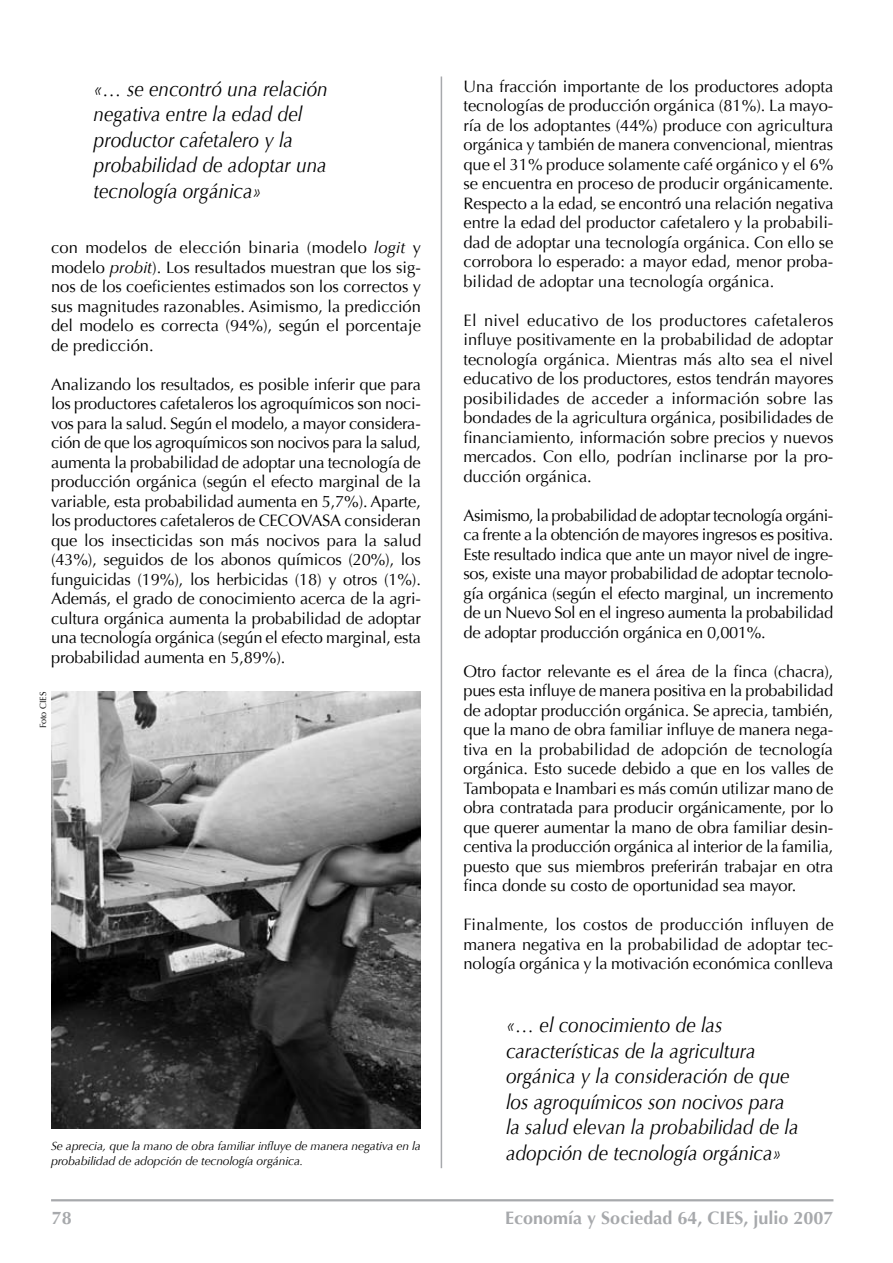
<style>
.page{position:relative;width:893px;height:1263px;background:#fff}
.page>*{position:absolute;margin:0;border:0;box-sizing:border-box;transform-origin:0 0}
.t1{font:italic 21px/25.5px "Optima";color:#000;scale:.9 1}
.t2{font:700 18px "Optima";color:#a7a9ac}
.t3{font:16.5px/19.5px "Optima";letter-spacing:-.005em;color:#000;text-align:justify}
.t4{font:italic 12px/15px "Optima";letter-spacing:-.01em;color:#000}
.t5{font:9px "Optima";color:#000}
.s1{font-style:italic}
</style>
<div class="page">
<hr style="left:51px;top:1199px;width:782px;height:2px;background:#a7a9ac">
<hr style="left:441px;top:76px;width:1px;height:1092px;background:#a7a9ac">
<img style="left:51px;top:691px;width:370px;height:437px">
<p class="t1" style="left:94px;top:76px;width:262px">«… se encontró una relación negativa entre la edad del productor cafetalero y la probabilidad de adoptar una tecnología orgánica»</p>
<p class="t3" style="left:51px;top:238px;width:371px">con modelos de elección binaria (modelo <span class="s1">logit</span> y modelo <span class="s1">probit</span>). Los resultados muestran que los sig&shy;nos de los coeficientes estimados son los correctos y sus magnitudes razonables. Asimismo, la predicción del modelo es correcta (94%), según el porcentaje de predicción.</p>
<p class="t3" style="left:51px;top:375px;width:372px">Analizando los resultados, es posible inferir que para los productores cafetaleros los agroquímicos son noci&shy;vos para la salud. Según el modelo, a mayor considera&shy;ción de que los agroquímicos son nocivos para la salud, aumenta la probabilidad de adoptar una tecnología de producción orgánica (según el efecto marginal de la variable, esta probabilidad aumenta en 5,7%). Aparte, los productores cafetaleros de CECOVASA consideran que los insecticidas son más nocivos para la salud (43%), seguidos de los abonos químicos (20%), los funguicidas (19%), los herbicidas (18) y otros (1%).<br>Además, el grado de conocimiento acerca de la agri&shy;cultura orgánica aumenta la probabilidad de adoptar una tecnología orgánica (según el efecto marginal, esta probabilidad aumenta en 5,89%).</p>
<p class="t5" style="left:38px;top:728px;width:38px;rotate:-90deg">Foto CIES</p>
<p class="t4" style="left:51px;top:1139px;width:371px">Se aprecia, que la mano de obra familiar influye de manera negativa en la probabilidad de adopción de tecnología orgánica.</p>
<p class="t3" style="left:463px;top:77px;width:372px">Una fracción importante de los productores adopta tecnologías de producción orgánica (81%). La mayo&shy;ría de los adoptantes (44%) produce con agricultura orgánica y también de manera convencional, mientras que el 31% produce solamente café orgánico y el 6% se encuentra en proceso de producir orgánicamente.<br>Respecto a la edad, se encontró una relación negativa entre la edad del productor cafetalero y la probabili&shy;dad de adoptar una tecnología orgánica. Con ello se corrobora lo esperado: a mayor edad, menor proba&shy;bilidad de adoptar una tecnología orgánica.</p>
<p class="t3" style="left:463px;top:311px;width:371px">El nivel educativo de los productores cafetaleros influye positivamente en la probabilidad de adoptar tecnología orgánica. Mientras más alto sea el nivel educativo de los productores, estos tendrán mayores posibilidades de acceder a información sobre las bondades de la agricultura orgánica, posibilidades de financiamiento, información sobre precios y nuevos mercados. Con ello, podrían inclinarse por la pro&shy;ducción orgánica.</p>
<p class="t3" style="left:463px;top:506px;width:371px">Asimismo, la probabilidad de adoptar tecnología orgáni&shy;ca frente a la obtención de mayores ingresos es positiva.<br>Este resultado indica que ante un mayor nivel de ingre&shy;sos, existe una mayor probabilidad de adoptar tecnolo&shy;gía orgánica (según el efecto marginal, un incremento de un Nuevo Sol en el ingreso aumenta la probabilidad de adoptar producción orgánica en 0,001%.</p>
<p class="t3" style="left:463px;top:662px;width:371px">Otro factor relevante es el área de la finca (chacra), pues esta influye de manera positiva en la probabilidad de adoptar producción orgánica. Se aprecia, también, que la mano de obra familiar influye de manera nega&shy;tiva en la probabilidad de adopción de tecnología orgánica. Esto sucede debido a que en los valles de Tambopata e Inambari es más común utilizar mano de obra contratada para producir orgánicamente, por lo que querer aumentar la mano de obra familiar desin&shy;centiva la producción orgánica al interior de la familia, puesto que sus miembros preferirán trabajar en otra finca donde su costo de oportunidad sea mayor.</p>
<p class="t3" style="left:463px;top:915px;width:372px">Finalmente, los costos de producción influyen de manera negativa en la probabilidad de adoptar tec&shy;nología orgánica y la motivación económica conlleva</p>
<p class="t1" style="left:506px;top:1012px;width:327px">«… el conocimiento de las características de la agricultura orgánica y la consideración de que los agroquímicos son nocivos para la salud elevan la probabilidad de la adopción de tecnología orgánica»</p>
<p class="t2" style="left:52px;top:1208px;width:22px">78</p>
<p class="t2" style="left:505px;top:1208px;width:330px">Economía y Sociedad 64, CIES, julio 2007</p>
</div>
